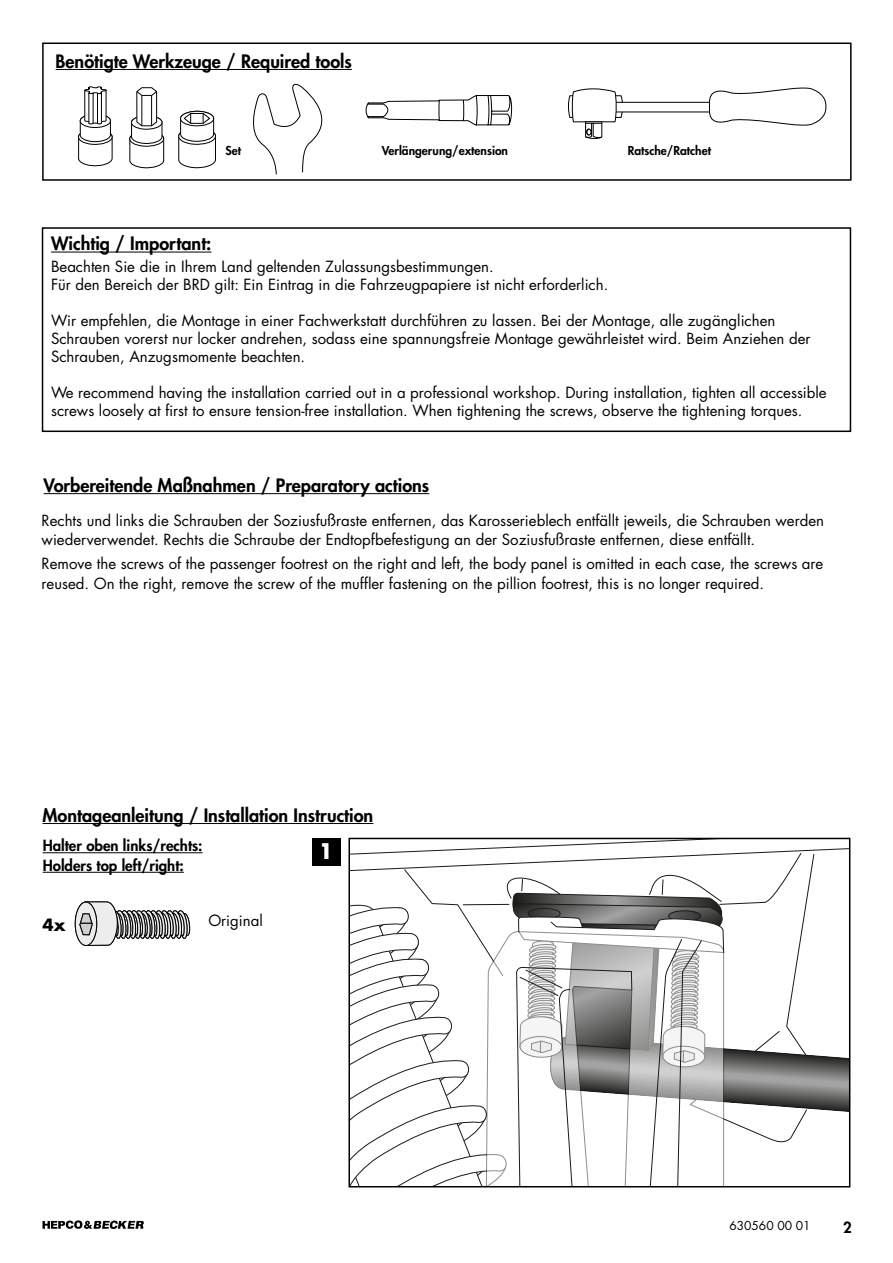
<style>
.page{position:relative;width:893px;height:1263px;background:#fff}
.page>*{position:absolute;margin:0;border:0;box-sizing:border-box;transform-origin:0 0}
.t1{font:700 21px "Futura Std";color:#fff}
.Headlines{font:800 18px "Futura Std";color:#000}
.t2{font:700 16.5px "Futura Std";color:#000}
.Fließtext{font:15px/18px "Futura Std";color:#000}
.t3{font:800 15px "Futura Std";color:#000}
.t4{font:800 12px "Futura Std";color:#000}
.t5{font:12px "Futura Std";color:#000}
</style>
<div class="page">
<svg style="left:43px;top:1220px;width:101px;height:9px"></svg>
<div style="left:42px;top:227px;width:809px;height:205px;border:2px solid #000"></div>
<div style="left:42px;top:43px;width:810px;height:138px;border:2px solid #000"></div>
<svg style="left:351px;top:841px;width:496px;height:343px"></svg>
<div style="left:348px;top:838px;width:502px;height:349px;border:2px solid #000"></div>
<hr style="left:51px;top:252px;width:160px;height:1px;background:#000">
<hr style="left:44px;top:493px;width:385px;height:1px;background:#000">
<svg style="left:78px;top:86px;width:35px;height:81px"></svg>
<svg style="left:253px;top:83px;width:70px;height:92px"></svg>
<svg style="left:178px;top:110px;width:38px;height:59px"></svg>
<svg style="left:129px;top:87px;width:36px;height:82px"></svg>
<hr style="left:56px;top:69px;width:296px;height:1px;background:#000">
<svg style="left:365px;top:95px;width:148px;height:31px"></svg>
<div style="left:611px;top:102px;width:101px;height:10px;border:1px solid #000"></div>
<svg style="left:568px;top:88px;width:55px;height:51px"></svg>
<svg style="left:709px;top:87px;width:118px;height:39px"></svg>
<div style="left:312px;top:838px;width:29px;height:27px;background:#000"></div>
<hr style="left:43px;top:823px;width:330px;height:1px;background:#000">
<hr style="left:43px;top:852px;width:160px;height:1px;background:#000">
<hr style="left:43px;top:872px;width:141px;height:1px;background:#000">
<svg style="left:75px;top:901px;width:116px;height:45px"></svg>
<p class="Headlines" style="left:56px;top:50px;width:298px">Benötigte Werkzeuge / Required tools</p>
<p class="t4" style="left:225px;top:143px;width:17px">Set</p>
<p class="t4" style="left:382px;top:143px;width:128px">Verlängerung/extension</p>
<p class="t4" style="left:628px;top:143px;width:85px">Ratsche/Ratchet</p>
<p class="Headlines" style="left:51px;top:232px;width:162px">Wichtig / Important:</p>
<p class="Fließtext" style="left:51px;top:257px;width:444px">Beachten Sie die in Ihrem Land geltenden Zulassungsbestimmungen.</p>
<p class="Fließtext" style="left:51px;top:275px;width:559px">Für den Bereich der BRD gilt: Ein Eintrag in die Fahrzeugpapiere ist nicht erforderlich.</p>
<p class="Fließtext" style="left:51px;top:311px;width:761px">Wir empfehlen, die Montage in einer Fachwerkstatt durchführen zu lassen. Bei der Montage, alle zugänglichen<br>Schrauben vorerst nur locker andrehen, sodass eine spannungsfreie Montage gewährleistet wird. Beim Anziehen der<br>Schrauben, Anzugsmomente beachten.</p>
<p class="Fließtext" style="left:51px;top:383px;width:777px">We recommend having the installation carried out in a professional workshop. During installation, tighten all accessible screws loosely at first to ensure tension-free installation. When tightening the screws, observe the tightening torques.</p>
<p class="Headlines" style="left:44px;top:474px;width:387px">Vorbereitende Maßnahmen / Preparatory actions</p>
<p class="Fließtext" style="left:42px;top:511px;width:784px;line-height:19.5px">Rechts und links die Schrauben der Soziusfußraste entfernen, das Karosserieblech entfällt jeweils, die Schrauben werden wiederverwendet. Rechts die Schraube der Endtopfbefestigung an der Soziusfußraste entfernen, diese entfällt.</p>
<p class="Fließtext" style="left:42px;top:554px;width:783px;line-height:19.5px">Remove the screws of the passenger footrest on the right and left, the body panel is omitted in each case, the screws are reused. On the right, remove the screw of the muffler fastening on the pillion footrest, this is no longer required.</p>
<p class="Headlines" style="left:43px;top:804px;width:332px">Montageanleitung / Installation Instruction</p>
<p class="t3" style="left:43px;top:836px;width:161px">Halter oben links/rechts:</p>
<p class="t3" style="left:43px;top:856px;width:143px">Holders top left/right:</p>
<p class="t1" style="left:319px;top:837px;width:16px">1</p>
<p class="t2" style="left:43px;top:914px;width:25px">4x</p>
<p class="Fließtext" style="left:208px;top:912px;width:56px">Original</p>
<p class="t5" style="left:729px;top:1218px;width:83px">630560 00 01</p>
<p class="t3" style="left:843px;top:1218px;width:10px">2</p>
</div>
